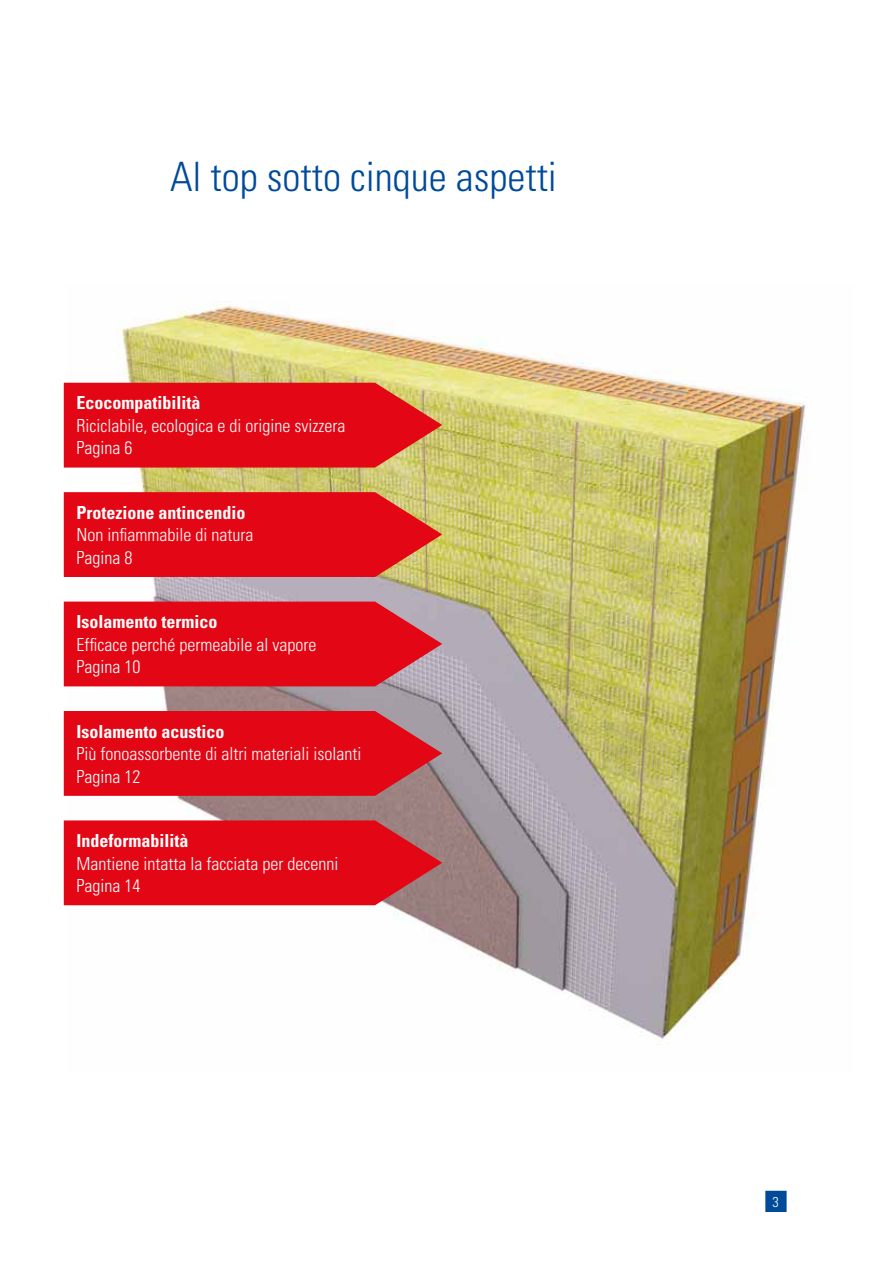
<style>
.page{position:relative;width:893px;height:1263px;background:#fff}
.page>*{position:absolute;margin:0;border:0;box-sizing:border-box;transform-origin:0 0}
.t1{font:300 condensed 40.5px "Univers";color:#004a9a}
.t2{font:300 condensed 18px/22.5px "Univers";color:#fff}
.t3{font:700 condensed 18px "Univers";color:#fff}
.t4{font:300 condensed 14.25px "Univers";color:#fff}
</style>
<div class="page">
<div style="left:766px;top:1191px;width:20px;height:20px;background:#004a9a"></div>
<div style="left:765px;top:1191px;width:22px;height:21px;border:2px solid #004a9a"></div>
<img style="left:66px;top:304px;width:742px;height:741px">
<svg style="left:64px;top:383px;width:378px;height:84px;background:#e1151b"></svg>
<svg style="left:64px;top:492px;width:378px;height:85px;background:#e1171c"></svg>
<svg style="left:64px;top:602px;width:378px;height:84px;background:#df1321"></svg>
<svg style="left:64px;top:711px;width:378px;height:85px;background:#dd121f"></svg>
<svg style="left:64px;top:820px;width:378px;height:85px;background:#dc111e"></svg>
<h1 class="t1" style="left:170px;top:162px;width:388px">Al top sotto cinque aspetti</h1>
<p class="t3" style="left:77px;top:396px;width:126px">Ecocompatibilità</p>
<p class="t2" style="left:77px;top:416px;width:270px">Riciclabile, ecologica e di origine svizzera<br>Pagina 6</p>
<p class="t3" style="left:77px;top:506px;width:171px">Protezione antincendio</p>
<p class="t2" style="left:77px;top:525px;width:178px">Non infiammabile di natura<br>Pagina 8</p>
<p class="t3" style="left:77px;top:615px;width:142px">Isolamento termico</p>
<p class="t2" style="left:77px;top:635px;width:241px">Efficace perché permeabile al vapore<br>Pagina 10</p>
<p class="t3" style="left:77px;top:725px;width:149px">Isolamento acustico</p>
<p class="t2" style="left:77px;top:744px;width:286px">Più fonoassorbente di altri materiali isolanti<br>Pagina 12</p>
<p class="t3" style="left:77px;top:834px;width:114px">Indeformabilità</p>
<p class="t2" style="left:77px;top:854px;width:263px">Mantiene intatta la facciata per decenni<br>Pagina 14</p>
<p class="t4" style="left:772px;top:1197px;width:8px">3</p>
</div>
